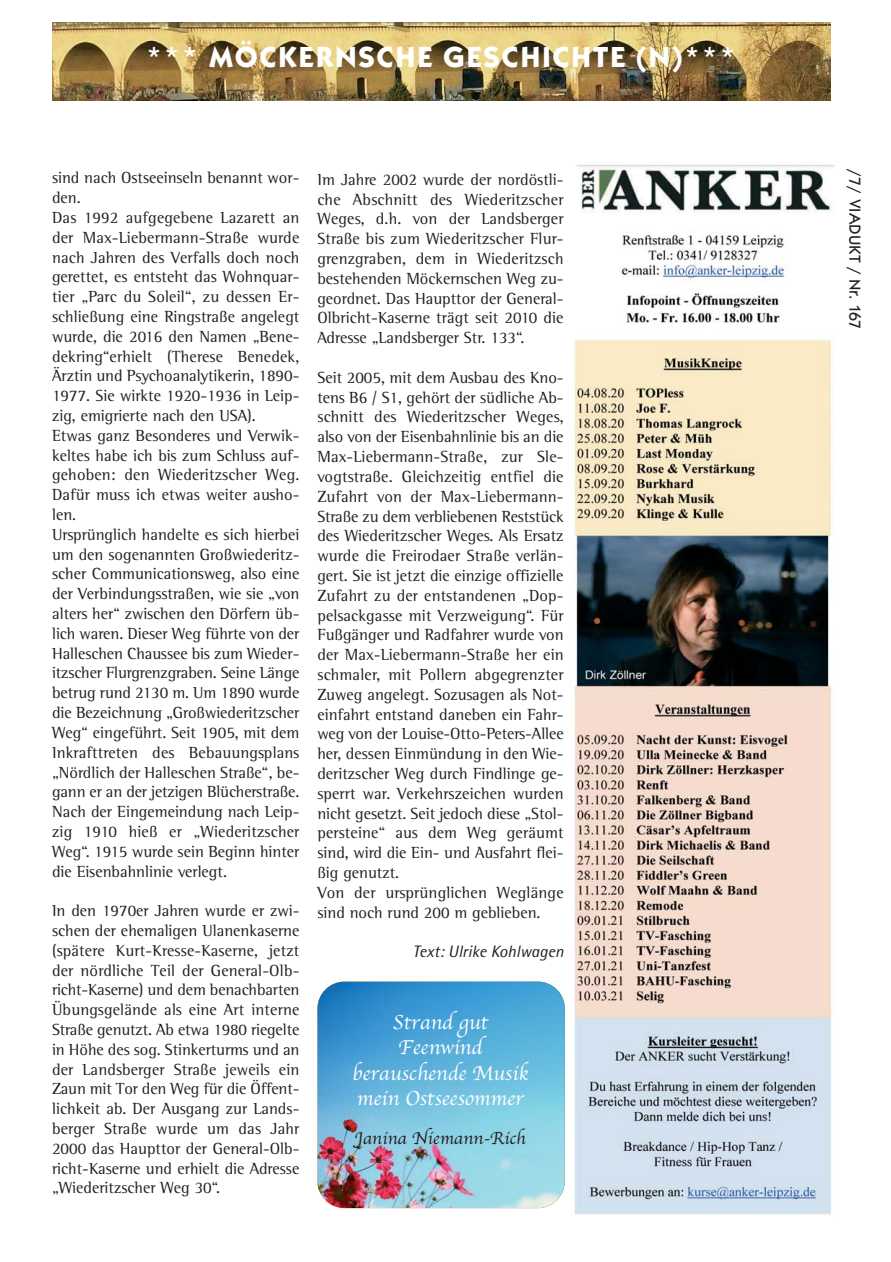
<style>
.page{position:relative;width:891px;height:1262px;background:#fff}
.page>*{position:absolute;margin:0;border:0;box-sizing:border-box;transform-origin:0 0}
.t1{font:700 30px "Kabel Itc T";letter-spacing:.05em;color:#fff}
.t2{font:21px/25.2px "Apple Chancery";color:#fff;text-align:center}
.t3{font:18px "Apple Chancery";color:#231f20}
.t4{font:16.5px/19.8px "Rotis Semi Serif";color:#231f20}
.t5{font:italic 16.5px "Rotis Semi Sans";color:#231f20}
.t6{font:500 16.5px "Kabel Itc T";color:#231f20}
</style>
<div class="page">
<img style="left:52px;top:22px;width:783px;height:1193px">
<h1 class="t1" style="left:146px;top:46px;width:592px">*** MÖCKERNSCHE GESCHICHTE (N)***</h1>
<p class="t4" style="left:52px;top:169px;width:249px">sind nach Ostseeinseln benannt wor&shy;den.<br>Das 1992 aufgegebene Lazarett an der Max-Liebermann-Straße wurde nach Jahren des Verfalls doch noch gerettet, es entsteht das Wohnquar&shy;tier „Parc du Soleil“, zu dessen Er&shy;schließung eine Ringstraße angelegt wurde, die 2016 den Namen „Bene&shy;dekring“erhielt (Therese Benedek, Ärztin und Psychoanalytikerin, 1890- 1977. Sie wirkte 1920-1936 in Leip&shy;zig, emigrierte nach den USA).<br>Etwas ganz Besonderes und Verwik&shy;keltes habe ich bis zum Schluss auf&shy;gehoben: den Wiederitzscher Weg.<br>Dafür muss ich etwas weiter ausho&shy;len.<br>Ursprünglich handelte es sich hierbei um den sogenannten Großwiederitz&shy;scher Communicationsweg, also eine der Verbindungsstraßen, wie sie „von alters her“ zwischen den Dörfern üb&shy;lich waren. Dieser Weg führte von der Halleschen Chaussee bis zum Wieder&shy;itzscher Flurgrenzgraben. Seine Länge betrug rund 2130 m. Um 1890 wurde die Bezeichnung „Großwiederitzscher Weg“ eingeführt. Seit 1905, mit dem Inkrafttreten des Bebauungsplans „Nördlich der Halleschen Straße“, be&shy;gann er an der jetzigen Blücherstraße.<br>Nach der Eingemeindung nach Leip&shy;zig 1910 hieß er „Wiederitzscher Weg“. 1915 wurde sein Beginn hinter die Eisenbahnlinie verlegt.</p>
<p class="t4" style="left:52px;top:902px;width:249px;text-align:justify">In den 1970er Jahren wurde er zwi&shy;schen der ehemaligen Ulanenkaserne (spätere Kurt-Kresse-Kaserne, jetzt der nördliche Teil der General-Olb&shy;richt-Kaserne) und dem benachbarten Übungsgelände als eine Art interne Straße genutzt. Ab etwa 1980 riegelte in Höhe des sog. Stinkerturms und an der Landsberger Straße jeweils ein Zaun mit Tor den Weg für die Öffent&shy;lichkeit ab. Der Ausgang zur Lands&shy;berger Straße wurde um das Jahr 2000 das Haupttor der General-Olb&shy;richt-Kaserne und erhielt die Adresse „Wiederitzscher Weg 30“.</p>
<p class="t4" style="left:317px;top:171px;width:248px;text-align:justify">Im Jahre 2002 wurde der nordöstli&shy;che Abschnitt des Wiederitzscher Weges, d.h. von der Landsberger Straße bis zum Wiederitzscher Flur&shy;grenzgraben, dem in Wiederitzsch bestehenden Möckernschen Weg zu&shy;geordnet. Das Haupttor der General-Olbricht-Kaserne trägt seit 2010 die Adresse „Landsberger Str. 133“.</p>
<p class="t4" style="left:317px;top:369px;width:248px">Seit 2005, mit dem Ausbau des Kno&shy;tens B6 / S1, gehört der südliche Ab&shy;schnitt des Wiederitzscher Weges, also von der Eisenbahnlinie bis an die Max-Liebermann-Straße, zur Sle&shy;vogtstraße. Gleichzeitig entfiel die Zufahrt von der Max-Liebermann-Straße zu dem verbliebenen Reststück des Wiederitzscher Weges. Als Ersatz wurde die Freirodaer Straße verlän&shy;gert. Sie ist jetzt die einzige offizielle Zufahrt zu der entstandenen „Dop&shy;pelsackgasse mit Verzweigung“. Für Fußgänger und Radfahrer wurde von der Max-Liebermann-Straße her ein schmaler, mit Pollern abgegrenzter Zuweg angelegt. Sozusagen als Not&shy;einfahrt entstand daneben ein Fahr&shy;weg von der Louise-Otto-Peters-Allee her, dessen Einmündung in den Wie&shy;deritzscher Weg durch Findlinge ge&shy;sperrt war. Verkehrszeichen wurden nicht gesetzt. Seit jedoch diese „Stol&shy;persteine“ aus dem Weg geräumt sind, wird die Ein- und Ausfahrt flei&shy;ßig genutzt.<br>Von der ursprünglichen Weglänge sind noch rund 200 m geblieben.</p>
<p class="t5" style="left:413px;top:946px;width:152px">Text: Ulrike Kohlwagen</p>
<p class="t2" style="left:352px;top:1011px;width:178px">Strand gut<br>Feenwind berauschende Musik mein Ostseesommer</p>
<p class="t3" style="left:354px;top:1128px;width:173px">Janina Niemann-Rich</p>
<p class="t6" style="left:861px;top:169px;width:161px;rotate:90deg">/7/ VIADUKT / Nr. 167</p>
</div>
